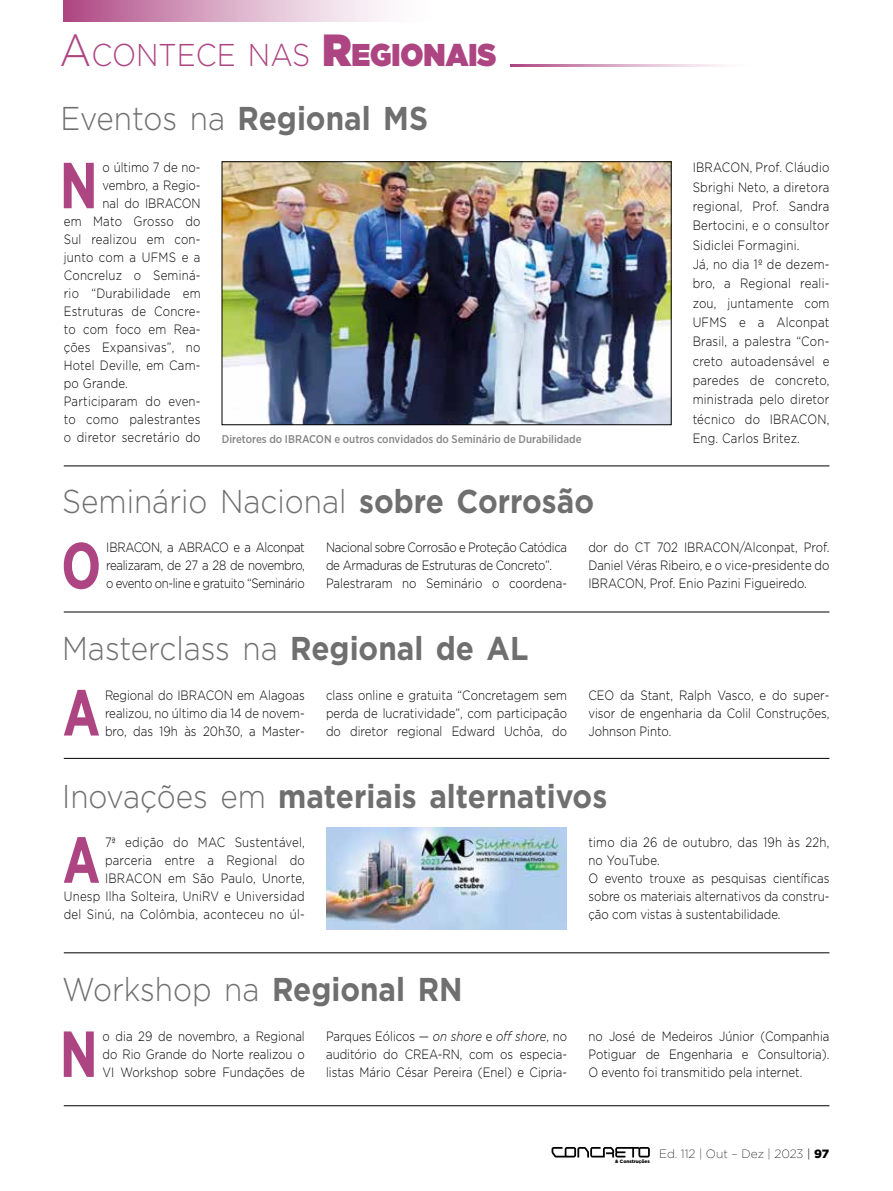
<style>
.page{position:relative;width:893px;height:1191px;background:#fff}
.page>*{position:absolute;margin:0;border:0;box-sizing:border-box;transform-origin:0 0}
.t1{font:700 64.95px "Gotham Narrow";color:#ad4582;scale:.85 1}
.t2{font:300 33px "Gotham";color:#706f6f;scale:.9 1}
.t3{font:700 33px "Gotham";color:#706f6f;scale:.9 1}
.t4{font:900 31.5px "Gotham";color:#ad4582;scale:.9 1}
.t5{font:300 31.5px "Gotham";color:#ad4582;scale:.9 1}
.t6{font:300 13.5px/18px "Gotham";color:#000;text-align:justify;scale:.85 1}
.t7{font:300 13.5px/19.4px "Gotham";letter-spacing:.02em;color:#000;scale:.85 1}
.t8{font:300 13.5px/18px "Gotham";letter-spacing:-.03em;color:#000;scale:.85 1}
.t9{font:200 12px "Gotham";color:#000}
.t10{font:500 11.25px "Gotham Narrow";color:#878787}
.t11{font:900 4.8px "Gotham";color:#000}
.s1{font-size:45px}
.s2{font-weight:300}
.s3{font-weight:700}
.s4{font-style:italic}
.s5{font-weight:900}
</style>
<div class="page">
<div style="left:550px;top:1145px;width:102px;height:14px;background:#fff;opacity:.81"></div>
<svg style="left:551px;top:1147px;width:99px;height:10px"></svg>
<div style="left:615px;top:1158px;width:36px;height:5px;background:#fff"></div>
<hr style="left:511px;top:64px;width:243px;height:2px;background:#ad4582">
<div style="left:64px;top:0;width:370px;height:21px;background:linear-gradient(to right,#b3538b,#fff)"></div>
<hr style="left:64px;top:465px;width:765px;height:1px;background:#000">
<hr style="left:64px;top:612px;width:765px;height:1px;background:#000">
<hr style="left:64px;top:758px;width:765px;height:1px;background:#000">
<hr style="left:64px;top:952px;width:765px;height:1px;background:#000">
<hr style="left:64px;top:1105px;width:765px;height:1px;background:#000">
<img style="left:224px;top:163px;width:445px;height:260px">
<div style="left:222px;top:161px;width:449px;height:264px;border:1px solid #000"></div>
<img style="left:326px;top:827px;width:241px;height:102px">
<h3 class="t5" style="left:60px;top:35px;width:152px"><span class="s1">A</span>CONTECE</h3>
<h3 class="t4" style="left:248px;top:32px;width:277px"><span class="s2">NAS</span> <span class="s1">R</span>EGIONAIS</h3>
<h2 class="t3" style="left:61px;top:96px;width:410px"><span class="s2">Eventos na</span> Regional MS</h2>
<h1 class="t1" style="left:60px;top:144px;width:46px">N</h1>
<p class="t6" style="left:103px;top:158px;width:117px">o último 7 de no-</p>
<p class="t6" style="left:103px;top:176px;width:117px">vembro, a Regio-</p>
<p class="t6" style="left:103px;top:194px;width:117px">nal do IBRACON</p>
<p class="t7" style="left:64px;top:211px;width:162px">em Mato Grosso do</p>
<p class="t7" style="left:64px;top:229px;width:162px">Sul realizou em con-</p>
<p class="t7" style="left:64px;top:247px;width:162px">junto com a UFMS e a</p>
<p class="t7" style="left:64px;top:265px;width:162px">Concreluz o Seminá-</p>
<p class="t7" style="left:64px;top:283px;width:162px">rio “Durabilidade em</p>
<p class="t7" style="left:64px;top:301px;width:162px">Estruturas de Concre-</p>
<p class="t6" style="left:64px;top:320px;width:162px">to com foco em Rea-</p>
<p class="t7" style="left:64px;top:337px;width:162px">ções Expansivas”, no</p>
<p class="t7" style="left:64px;top:355px;width:162px">Hotel Deville, em Cam-</p>
<p class="t6" style="left:64px;top:374px;width:77px">po Grande.</p>
<p class="t7" style="left:64px;top:391px;width:162px">Participaram do even-</p>
<p class="t7" style="left:64px;top:409px;width:162px">to como palestrantes</p>
<p class="t7" style="left:64px;top:427px;width:162px">o diretor secretário do</p>
<p class="t10" style="left:222px;top:432px;width:361px">Diretores do IBRACON e outros convidados do Seminário de Durabilidade</p>
<h2 class="t2" style="left:62px;top:480px;width:592px">Seminário Nacional <span class="s3">sobre Corrosão</span></h2>
<p class="t7" style="left:693px;top:157px;width:162px">IBRACON, Prof. Cláudio<br>Sbrighi Neto, a diretora regional, Prof. Sandra<br>Bertocini, e o consultor<br>Sidiclei Formagini.<br>Já, no dia 1º de dezem&shy;bro, a Regional reali&shy;zou, juntamente com<br>UFMS e a Alconpat<br>Brasil, a palestra “Con&shy;creto autoadensável e paredes de concreto, ministrada pelo diretor técnico do IBRACON,<br>Eng. Carlos Britez.</p>
<h1 class="t1" style="left:61px;top:524px;width:48px">O</h1>
<p class="t6" style="left:106px;top:538px;width:235px">IBRACON, a ABRACO e a Alconpat realizaram, de 27 a 28 de novembro, o evento on-line e gratuito “Seminário</p>
<p class="t8" style="left:326px;top:538px;width:285px">Nacional sobre Corrosão e Proteção Catódica de Armaduras de Estruturas de Concreto”.<br>Palestraram no Seminário o coordena-</p>
<p class="t6" style="left:588px;top:538px;width:285px">dor do CT 702 IBRACON/Alconpat, Prof.<br>Daniel Véras Ribeiro, e o vice-presidente do IBRACON, Prof. Enio Pazini Figueiredo.</p>
<h2 class="t2" style="left:62px;top:627px;width:520px">Masterclass na <span class="s3">Regional de AL</span></h2>
<h1 class="t1" style="left:63px;top:671px;width:45px">A</h1>
<p class="t6" style="left:105px;top:685px;width:237px">Regional do IBRACON em Alagoas realizou, no último dia 14 de novem&shy;bro, das 19h às 20h30, a Master-</p>
<p class="t6" style="left:326px;top:685px;width:285px">class online e gratuita “Concretagem sem perda de lucratividade”, com participação do diretor regional Edward Uchôa, do</p>
<p class="t6" style="left:588px;top:685px;width:285px">CEO da Stant, Ralph Vasco, e do super&shy;visor de engenharia da Colil Construções, Johnson Pinto.</p>
<h2 class="t3" style="left:62px;top:774px;width:607px"><span class="s2">Inovações em</span> materiais alternativos</h2>
<p class="t7" style="left:64px;top:832px;width:285px;line-height:18px;text-align:right">7ª edição do MAC Sustentável, parceria entre a Regional do IBRACON em São Paulo, Unorte,<br>Unesp Ilha Solteira, UniRV e Universidad del Sinú, na Colômbia, aconteceu no úl-</p>
<p class="t6" style="left:588px;top:832px;width:285px;text-align:left">timo dia 26 de outubro, das 19h às 22h, no YouTube.<br>O evento trouxe as pesquisas científicas sobre os materiais alternativos da constru&shy;ção com vistas à sustentabilidade.</p>
<h1 class="t1" style="left:63px;top:818px;width:45px">A</h1>
<h2 class="t2" style="left:62px;top:969px;width:446px">Workshop na <span class="s3">Regional RN</span></h2>
<h1 class="t1" style="left:60px;top:1012px;width:46px">N</h1>
<p class="t6" style="left:103px;top:1026px;width:239px">o dia 29 de novembro, a Regional do Rio Grande do Norte realizou o VI Workshop sobre Fundações de</p>
<p class="t6" style="left:326px;top:1026px;width:285px">Parques Eólicos — <span class="s4">on shore</span> e <span class="s4">off shore</span>, no auditório do CREA-RN, com os especia&shy;listas Mário César Pereira (Enel) e Cipria-</p>
<p class="t6" style="left:588px;top:1026px;width:285px">no José de Medeiros Júnior (Companhia Potiguar de Engenharia e Consultoria).<br>O evento foi transmitido pela internet.</p>
<p class="t11" style="left:615px;top:1157px;width:36px">&amp; Construções</p>
<p class="t9" style="left:659px;top:1145px;width:171px">Ed. 112 | Out – Dez | 2023 <span class="s2">|</span> <span class="s5">97</span></p>
</div>
